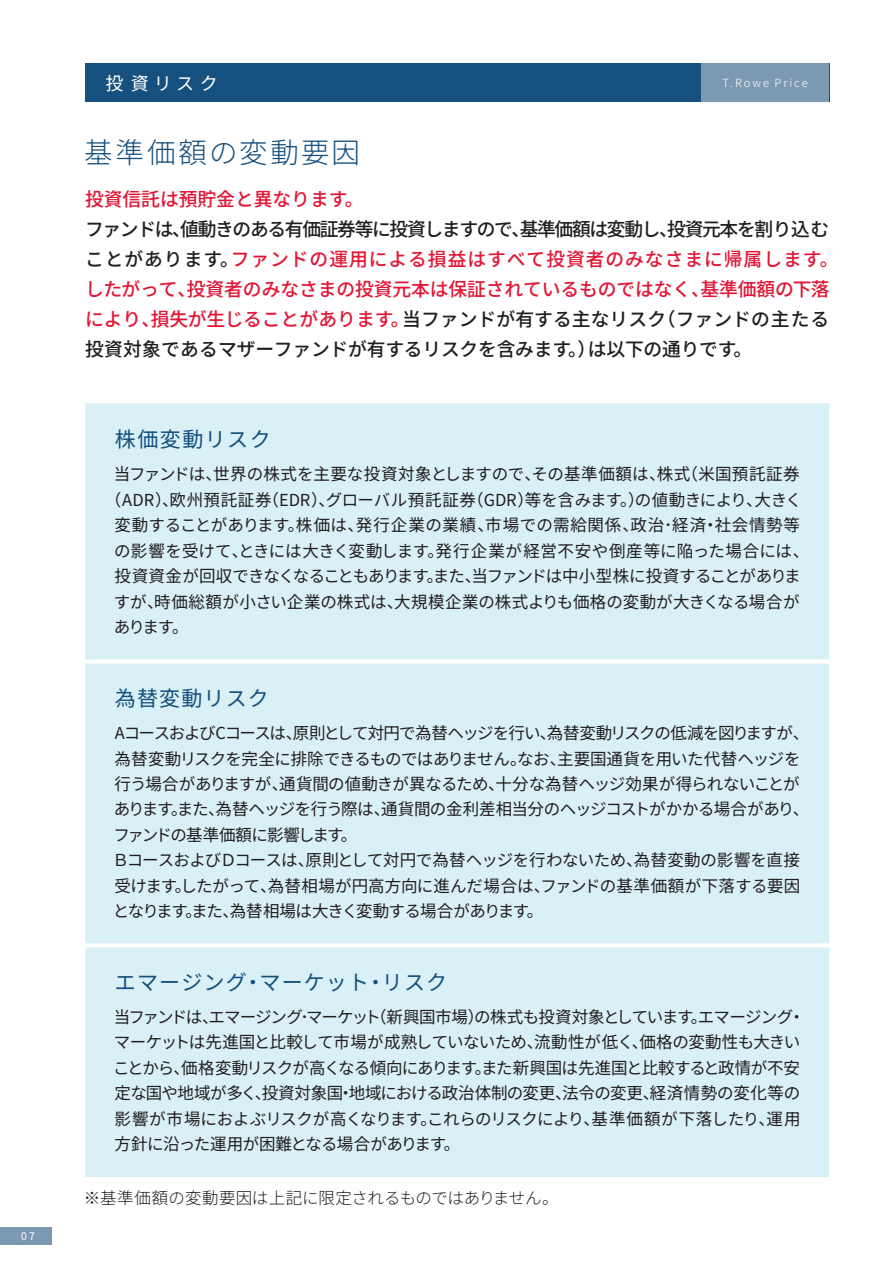
<style>
.page{position:relative;width:893px;height:1263px;background:#fff}
.page>*{position:absolute;margin:0;border:0;box-sizing:border-box;transform-origin:0 0}
.t1{font:300 28.5px "Noto Sans JP";letter-spacing:.085em;color:#15507e}
.t2{font:21px "Noto Sans JP";letter-spacing:.055em;color:#15507e}
.t3{font:500 18.75px/30px "Noto Sans JP";letter-spacing:-.005em;color:#231f20}
.t4{font:500 18.75px "Noto Sans JP";color:#e21736}
.t5{font:18px "Noto Sans JP";letter-spacing:.3em;color:#fff}
.t6{font:16.5px/25.5px "Noto Sans JP";letter-spacing:-.025em;color:#231f20}
.t7{font:16.5px "Noto Sans JP";letter-spacing:-.005em;color:#231f20}
.t8{font:16.5px "Noto Sans JP";letter-spacing:-.06em;color:#231f20}
.t9{font:16.5px "Noto Sans JP";letter-spacing:.01em;color:#231f20}
.t10{font:16.5px "Noto Sans JP";letter-spacing:.035em;color:#231f20}
.t11{font:16.5px "Noto Sans JP";letter-spacing:.02em;color:#231f20}
.t12{font:16.5px "Noto Sans JP";color:#231f20}
.t13{font:300 16.5px "Noto Sans JP";letter-spacing:-.01em;color:#231f20}
.t14{font:300 11.25px "Noto Sans JP";letter-spacing:.175em;color:#fff}
.t15{font:10.5px "Noto Sans JP";color:#fff}
.s1{color:#e21736}
</style>
<div class="page">
<div style="left:0;top:1227px;width:51px;height:17px;background:#7c99b3"></div>
<div style="left:85px;top:403px;width:744px;height:774px;background:#d8f0f6"></div>
<div style="left:85px;top:659px;width:744px;height:5px;background:#fff"></div>
<svg style="left:85px;top:943px;width:744px;height:4px"></svg>
<div style="left:85px;top:64px;width:744px;height:38px;background:#15507e"></div>
<div style="left:701px;top:64px;width:128px;height:38px;background:#7c99b3"></div>
<p class="t15" style="left:21px;top:1230px;width:15px">07</p>
<p class="t5" style="left:106px;top:73px;width:114px">投資リスク</p>
<p class="t14" style="left:722px;top:77px;width:87px">T.Rowe Price</p>
<h1 class="t1" style="left:84px;top:137px;width:277px">基準価額の変動要因</h1>
<p class="t4" style="left:85px;top:189px;width:280px">投資信託は預貯金と異なります。</p>
<p class="t3" style="left:85px;top:215px;width:755px">ファンドは、値動きのある有価証券等に投資しますので、基準価額は変動し、投資元本を割り込むことがあります。<span class="s1">ファンドの運用による損益はすべて投資者のみなさまに帰属します。したがって、投資者のみなさまの投資元本は保証されているものではなく、基準価額の下落により、損失が生じることがあります。</span>当ファンドが有する主なリスク（ファンドの主たる投資対象であるマザーファンドが有するリスクを含みます。）は以下の通りです。</p>
<p class="t2" style="left:115px;top:428px;width:157px">株価変動リスク</p>
<p class="t9" style="left:114px;top:465px;width:687px">当ファンドは、世界の株式を主要な投資対象としますので、その基準価額は、株式（米国預託証券</p>
<p class="t7" style="left:105px;top:490px;width:699px">（ADR）、欧州預託証券（EDR）、グローバル預託証券（GDR）等を含みます。）の値動きにより、大きく</p>
<p class="t10" style="left:114px;top:516px;width:687px">変動することがあります。株価は、発行企業の業績、市場での需給関係、政治･経済・社会情勢等</p>
<p class="t11" style="left:114px;top:541px;width:697px">の影響を受けて、ときには大きく変動します。発行企業が経営不安や倒産等に陥った場合には、</p>
<p class="t8" style="left:115px;top:567px;width:688px">投資資金が回収できなくなることもあります。また、当ファンドは中小型株に投資することがありま</p>
<p class="t12" style="left:114px;top:592px;width:687px">すが、時価総額が小さい企業の株式は、大規模企業の株式よりも価格の変動が大きくなる場合が</p>
<p class="t6" style="left:114px;top:615px;width:76px">あります。</p>
<p class="t2" style="left:115px;top:686px;width:155px">為替変動リスク</p>
<p class="t6" style="left:113px;top:720px;width:698px">AコースおよびCコースは、原則として対円で為替ヘッジを行い、為替変動リスクの低減を図りますが、為替変動リスクを完全に排除できるものではありません。なお、主要国通貨を用いた代替ヘッジを行う場合がありますが、通貨間の値動きが異なるため、十分な為替ヘッジ効果が得られないことがあります。また、為替ヘッジを行う際は、通貨間の金利差相当分のヘッジコストがかかる場合があり、ファンドの基準価額に影響します。<br>ＢコースおよびＤコースは、原則として対円で為替ヘッジを行わないため、為替変動の影響を直接受けます。したがって、為替相場が円高方向に進んだ場合は、ファンドの基準価額が下落する要因となります。また、為替相場は大きく変動する場合があります。</p>
<p class="t2" style="left:115px;top:970px;width:334px">エマージング・マーケット・リスク</p>
<p class="t6" style="left:113px;top:1004px;width:693px">当ファンドは、エマージング･マーケット（新興国市場）の株式も投資対象としています。エマージング・マーケットは先進国と比較して市場が成熟していないため、流動性が低く、価格の変動性も大きいことから、価格変動リスクが高くなる傾向にあります。また新興国は先進国と比較すると政情が不安定な国や地域が多く、投資対象国・地域における政治体制の変更、法令の変更、経済情勢の変化等の影響が市場におよぶリスクが高くなります。これらのリスクにより、基準価額が下落したり、運用方針に沿った運用が困難となる場合があります。</p>
<p class="t13" style="left:84px;top:1189px;width:476px">※基準価額の変動要因は上記に限定されるものではありません。</p>
</div>
